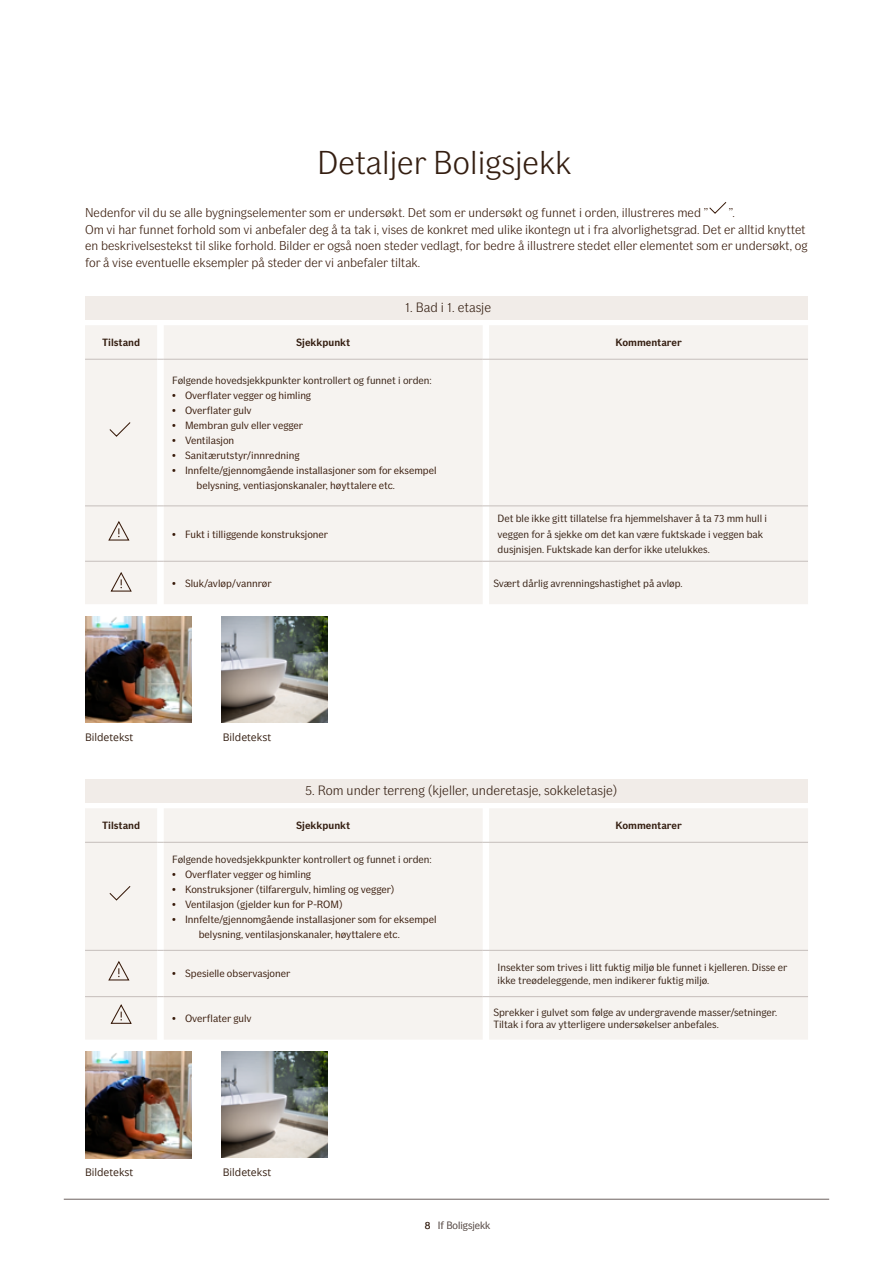
<style>
.page{position:relative;width:893px;height:1263px;background:#fff}
.page>*{position:absolute;margin:0;border:0;box-sizing:border-box;transform-origin:0 0}
.t1{font:300 33px "If Sans";color:#341e11}
.t2{font:300 13.5px "If Sans";color:#341e11}
.t3{font:300 12.75px/16.5px "If Sans";color:#361808}
.t4{font:10.5px/15px "If Sans";color:#341e11}
.t5{font:10.5px/15px "If Sans";color:#361808}
.t6{font:700 10.5px "If Sans";color:#341e11}
.t7{font:10.5px "Open Sans";color:#341e11}
.t8{font:300 10.5px "If Sans";color:#6d625e}
.s1{color:#341e11}
</style>
<div class="page">
<hr style="left:64px;top:1199px;width:765px;height:1px;background:#6d625e">
<div style="left:85px;top:296px;width:723px;height:24px;background:#f1ece8"></div>
<div style="left:85px;top:779px;width:723px;height:24px;background:#f1ece8"></div>
<svg style="left:709px;top:202px;width:18px;height:12px"></svg>
<div style="left:164px;top:325px;width:644px;height:279px;background:#f6f3f0"></div>
<hr style="left:164px;top:359px;width:319px;height:1px;background:#c5bebb">
<hr style="left:489px;top:359px;width:319px;height:1px;background:#c5bebb">
<hr style="left:164px;top:506px;width:319px;height:1px;background:#c5bebb">
<hr style="left:489px;top:506px;width:319px;height:1px;background:#c5bebb">
<hr style="left:164px;top:561px;width:319px;height:1px;background:#c5bebb">
<hr style="left:489px;top:561px;width:319px;height:1px;background:#c5bebb">
<svg style="left:85px;top:325px;width:79px;height:279px"></svg>
<div style="left:164px;top:808px;width:644px;height:231px;background:#f6f3f0"></div>
<hr style="left:164px;top:842px;width:319px;height:1px;background:#c5bebb">
<hr style="left:489px;top:842px;width:319px;height:1px;background:#c5bebb">
<hr style="left:164px;top:950px;width:319px;height:1px;background:#c5bebb">
<hr style="left:489px;top:950px;width:319px;height:1px;background:#c5bebb">
<hr style="left:164px;top:996px;width:319px;height:1px;background:#c5bebb">
<hr style="left:489px;top:996px;width:319px;height:1px;background:#c5bebb">
<svg style="left:85px;top:808px;width:79px;height:231px"></svg>
<img style="left:221px;top:616px;width:106px;height:106px">
<img style="left:221px;top:1052px;width:106px;height:105px">
<img style="left:85px;top:616px;width:106px;height:107px">
<img style="left:85px;top:1052px;width:106px;height:106px">
<h1 class="t1" style="left:317px;top:143px;width:256px">Detaljer Boligsjekk</h1>
<p class="t3" style="left:85px;top:205px;width:625px">Nedenfor vil du se alle bygningselementer som er undersøkt. Det som er undersøkt og funnet i orden, illustreres med ”</p>
<p class="t3" style="left:85px;top:205px;width:724px;text-indent:644px">”.<br>Om vi har funnet forhold som vi anbefaler deg å ta tak i, vises de konkret med ulike ikontegn ut i fra alvorlighetsgrad. Det er alltid knyttet en beskrivelsestekst til slike forhold. Bilder er også noen steder vedlagt, for bedre å illustrere stedet eller elementet som er undersøkt, og for å vise eventuelle eksempler på steder der vi anbefaler tiltak.</p>
<p class="t2" style="left:405px;top:300px;width:88px">1. Bad i 1. etasje</p>
<p class="t6" style="left:102px;top:336px;width:40px">Tilstand</p>
<p class="t6" style="left:296px;top:336px;width:56px">Sjekkpunkt</p>
<p class="t6" style="left:615px;top:336px;width:68px">Kommentarer</p>
<p class="t4" style="left:172px;top:373px;width:261px">Følgende hovedsjekkpunkter kontrollert og funnet i orden:</p>
<p class="t5" style="left:172px;top:388px;width:140px">• Overflater vegger og himling</p>
<p class="t5" style="left:172px;top:403px;width:81px">• Overflater gulv</p>
<p class="t5" style="left:172px;top:418px;width:132px">• Membran gulv eller vegger</p>
<p class="t5" style="left:172px;top:433px;width:63px">• Ventilasjon</p>
<p class="t5" style="left:172px;top:448px;width:129px">• Sanitærutstyr/innredning</p>
<p class="t5" style="left:196px;top:463px;width:242px;text-indent:-24px">• Innfelte/gjennomgående installasjoner som for eksempel belysning, ventiasjonskanaler, høyttalere etc.</p>
<p class="t5" style="left:172px;top:526px;width:157px">• Fukt i tilliggende konstruksjoner</p>
<p class="t4" style="left:498px;top:511px;width:271px">Det ble ikke gitt tillatelse fra hjemmelshaver å ta 73 mm hull i veggen for å sjekke om det kan være fuktskade i veggen bak dusjnisjen. Fuktskade kan derfor ikke utelukkes.</p>
<p class="t5" style="left:172px;top:575px;width:101px">• Sluk/avløp/vannrør</p>
<p class="t4" style="left:493px;top:575px;width:191px">Svært dårlig avrenningshastighet på avløp.</p>
<p class="t7" style="left:85px;top:730px;width:50px">Bildetekst</p>
<p class="t7" style="left:223px;top:730px;width:50px">Bildetekst</p>
<p class="t2" style="left:305px;top:783px;width:314px">5. Rom under terreng (kjeller, underetasje, sokkeletasje)</p>
<p class="t6" style="left:102px;top:819px;width:40px">Tilstand</p>
<p class="t6" style="left:296px;top:819px;width:56px">Sjekkpunkt</p>
<p class="t6" style="left:615px;top:819px;width:68px">Kommentarer</p>
<p class="t4" style="left:172px;top:851px;width:261px">Følgende hovedsjekkpunkter kontrollert og funnet i orden:</p>
<p class="t5" style="left:172px;top:866px;width:140px">• Overflater vegger og himling</p>
<p class="t5" style="left:172px;top:881px;width:224px">• Konstruksjoner (tilfarergulv, himling og vegger)</p>
<p class="t5" style="left:172px;top:896px;width:172px">• Ventilasjon (gjelder kun for P-ROM)</p>
<p class="t5" style="left:199px;top:911px;width:239px;text-indent:-26px">• Innfelte/gjennomgående installasjoner som for eksempel belysning, ventilasjonskanaler, høyttalere etc.</p>
<p class="t5" style="left:172px;top:966px;width:120px">• Spesielle observasjoner</p>
<p class="t4" style="left:498px;top:961px;width:291px;line-height:12.6px">Insekter som trives i litt fuktig miljø ble funnet i kjelleren. Disse er ikke treødeleggende, men indikerer fuktig miljø.</p>
<p class="t5" style="left:172px;top:1011px;width:81px">• Overflater gulv</p>
<p class="t4" style="left:493px;top:1006px;width:286px;line-height:12.6px">Sprekker i gulvet som følge av undergravende masser/setninger.<br>Tiltak i fora av ytterligere undersøkelser anbefales.</p>
<p class="t7" style="left:85px;top:1165px;width:50px">Bildetekst</p>
<p class="t7" style="left:223px;top:1165px;width:50px">Bildetekst</p>
<p class="t8" style="left:425px;top:1219px;width:67px"><span class="s1">8</span> If Boligsjekk</p>
</div>
